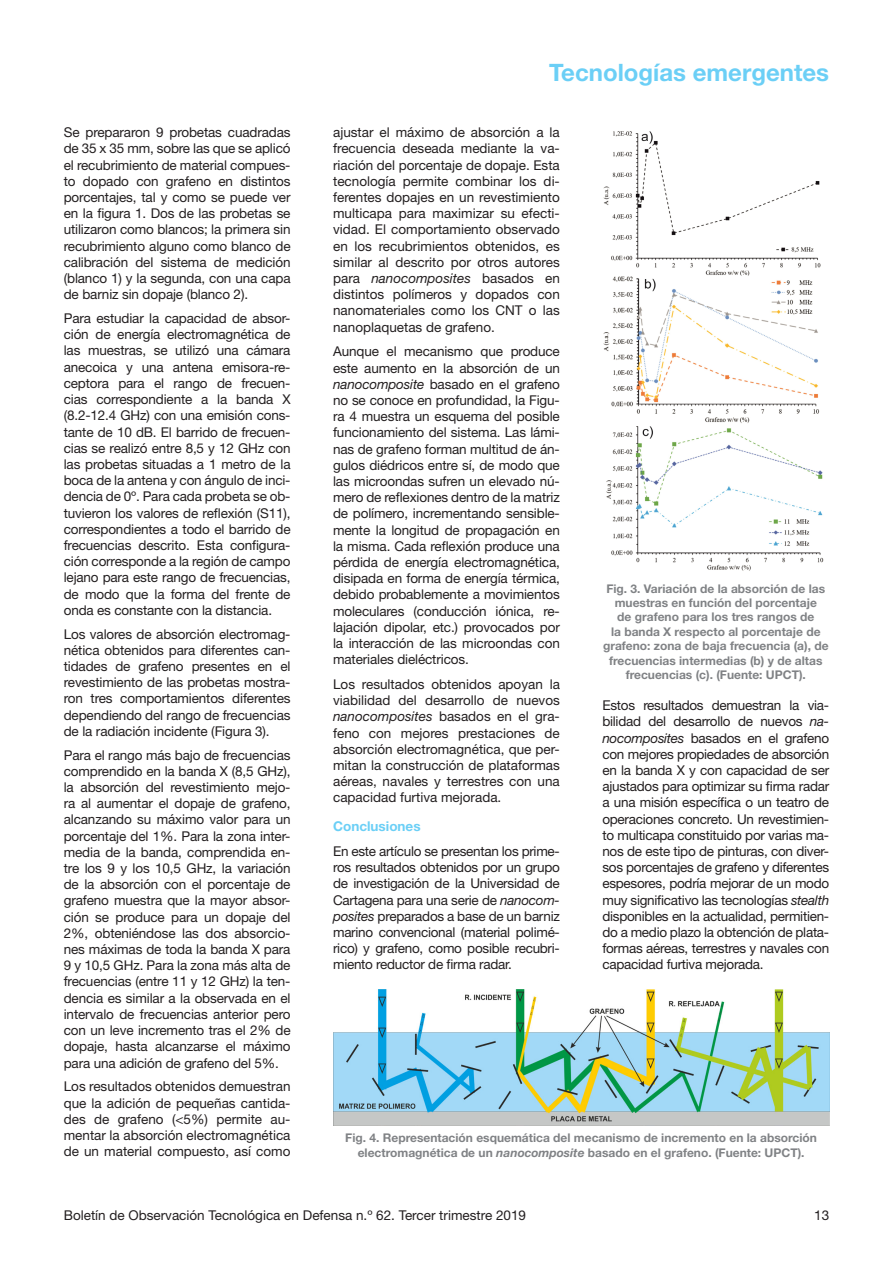
<style>
.page{position:relative;width:893px;height:1263px;background:#fff}
.page>*{position:absolute;margin:0;border:0;box-sizing:border-box;transform-origin:0 0}
.t1{font:700 24px "Helvetica Neue LT Std";color:#6bcff6}
._05-texto{font:13.5px/16.2px "Helvetica Neue LT Std";letter-spacing:-.01em;color:#231f20;text-align:justify}
._06-Ladillo{font:700 13.5px "Helvetica Neue LT Std";color:#6bcff6}
.t2{font:700 12px/14.4px "Helvetica Neue LT Std";color:#808285;text-align:center}
.s1{font-style:italic}
</style>
<div class="page">
<img style="left:603px;top:131px;width:221px;height:440px">
<img style="left:333px;top:989px;width:496px;height:136px">
<p class="_05-texto" style="left:64px;top:124px;width:228px">Se prepararon 9 probetas cuadradas de 35 x 35 mm, sobre las que se aplicó el recubrimiento de material compues&shy;to dopado con grafeno en distintos porcentajes, tal y como se puede ver en la figura 1. Dos de las probetas se utilizaron como blancos; la primera sin recubrimiento alguno como blanco de calibración del sistema de medición (blanco 1) y la segunda, con una capa de barniz sin dopaje (blanco 2).</p>
<p class="_05-texto" style="left:64px;top:310px;width:228px">Para estudiar la capacidad de absor&shy;ción de energía electromagnética de las muestras, se utilizó una cámara anecoica y una antena emisora-re&shy;ceptora para el rango de frecuen&shy;cias correspondiente a la banda X (8.2‑12.4 GHz) con una emisión cons&shy;tante de 10 dB. El barrido de frecuen&shy;cias se realizó entre 8,5 y 12 GHz con las probetas situadas a 1 metro de la boca de la antena y con ángulo de inci&shy;dencia de 0º. Para cada probeta se ob&shy;tuvieron los valores de reflexión (S11), correspondientes a todo el barrido de frecuencias descrito. Esta configura&shy;ción corresponde a la región de campo lejano para este rango de frecuencias, de modo que la forma del frente de onda es constante con la distancia.</p>
<p class="_05-texto" style="left:64px;top:625px;width:228px">Los valores de absorción electromag&shy;nética obtenidos para diferentes can&shy;tidades de grafeno presentes en el revestimiento de las probetas mostra&shy;ron tres comportamientos diferentes dependiendo del rango de frecuencias de la radiación incidente (Figura 3).</p>
<p class="_05-texto" style="left:64px;top:746px;width:228px">Para el rango más bajo de frecuencias comprendido en la banda X (8,5 GHz), la absorción del revestimiento mejo&shy;ra al aumentar el dopaje de grafeno, alcanzando su máximo valor para un porcentaje del 1%. Para la zona inter&shy;media de la banda, comprendida en&shy;tre los 9 y los 10,5 GHz, la variación de la absorción con el porcentaje de grafeno muestra que la mayor absor&shy;ción se produce para un dopaje del 2%, obteniéndose las dos absorcio&shy;nes máximas de toda la banda X para 9 y 10,5 GHz. Para la zona más alta de frecuencias (entre 11 y 12 GHz) la ten&shy;dencia es similar a la observada en el intervalo de frecuencias anterior pero con un leve incremento tras el 2% de dopaje, hasta alcanzarse el máximo para una adición de grafeno del 5%.</p>
<p class="_05-texto" style="left:64px;top:1078px;width:228px">Los resultados obtenidos demuestran que la adición de pequeñas cantida&shy;des de grafeno (&lt;5%) permite au&shy;mentar la absorción electromagnética de un material compuesto, así como</p>
<h1 class="t1" style="left:549px;top:58px;width:281px">Tecnologías emergentes</h1>
<p class="_05-texto" style="left:333px;top:124px;width:228px">ajustar el máximo de absorción a la frecuencia deseada mediante la va&shy;riación del porcentaje de dopaje. Esta tecnología permite combinar los di&shy;ferentes dopajes en un revestimiento multicapa para maximizar su efecti&shy;vidad. El comportamiento observado en los recubrimientos obtenidos, es similar al descrito por otros autores para <span class="s1">nanocomposites</span> basados en distintos polímeros y dopados con nanomateriales como los CNT o las nanoplaquetas de grafeno.</p>
<p class="_05-texto" style="left:333px;top:343px;width:228px">Aunque el mecanismo que produce este aumento en la absorción de un <span class="s1">nanocomposite</span> basado en el grafeno no se conoce en profundidad, la Figu&shy;ra 4 muestra un esquema del posible funcionamiento del sistema. Las lámi&shy;nas de grafeno forman multitud de án&shy;gulos diédricos entre sí, de modo que las microondas sufren un elevado nú&shy;mero de reflexiones dentro de la matriz de polímero, incrementando sensible&shy;mente la longitud de propagación en la misma. Cada reflexión produce una pérdida de energía electromagnética, disipada en forma de energía térmica, debido probablemente a movimientos moleculares (conducción iónica, re&shy;lajación dipolar, etc.) provocados por la interacción de las microondas con materiales dieléctricos.</p>
<p class="_05-texto" style="left:333px;top:676px;width:228px">Los resultados obtenidos apoyan la viabilidad del desarrollo de nuevos <span class="s1">nanocomposites</span> basados en el gra&shy;feno con mejores prestaciones de absorción electromagnética, que per&shy;mitan la construcción de plataformas aéreas, navales y terrestres con una capacidad furtiva mejorada.</p>
<p class="_06-Ladillo" style="left:333px;top:818px;width:89px">Conclusiones</p>
<p class="_05-texto" style="left:333px;top:843px;width:228px">En este artículo se presentan los prime&shy;ros resultados obtenidos por un grupo de investigación de la Universidad de Cartagena para una serie de <span class="s1">nanocom&shy;posites</span> preparados a base de un barniz marino convencional (material polimé&shy;rico) y grafeno, como posible recubri&shy;miento reductor de firma radar.</p>
<p class="t2" style="left:603px;top:581px;width:227px">Fig. 3. Variación de la absorción de las muestras en función del porcentaje<br>de grafeno para los tres rangos de<br>la banda X respecto al porcentaje de grafeno: zona de baja frecuencia (a), de frecuencias intermedias (b) y de altas frecuencias (c). (Fuente: UPCT).</p>
<p class="_05-texto" style="left:602px;top:697px;width:228px">Estos resultados demuestran la via&shy;bilidad del desarrollo de nuevos <span class="s1">na&shy;nocomposites</span> basados en el grafeno con mejores propiedades de absorción en la banda X y con capacidad de ser ajustados para optimizar su firma radar a una misión específica o un teatro de operaciones concreto. Un revestimien&shy;to multicapa constituido por varias ma&shy;nos de este tipo de pinturas, con diver&shy;sos porcentajes de grafeno y diferentes espesores, podría mejorar de un modo muy significativo las tecnologías <span class="s1">stealth </span>disponibles en la actualidad, permitien&shy;do a medio plazo la obtención de plata&shy;formas aéreas, terrestres y navales con capacidad furtiva mejorada.</p>
<p class="t2" style="left:345px;top:1130px;width:473px">Fig. 4. Representación esquemática del mecanismo de incremento en la absorción electromagnética de un <span class="s1">nanocomposite</span> basado en el grafeno. (Fuente: UPCT).</p>
<p class="_05-texto" style="left:64px;top:1207px;width:464px">Boletín de Observación Tecnológica en Defensa n.º 62. Tercer trimestre 2019</p>
<p class="_05-texto" style="left:814px;top:1207px;width:17px">13</p>
</div>
